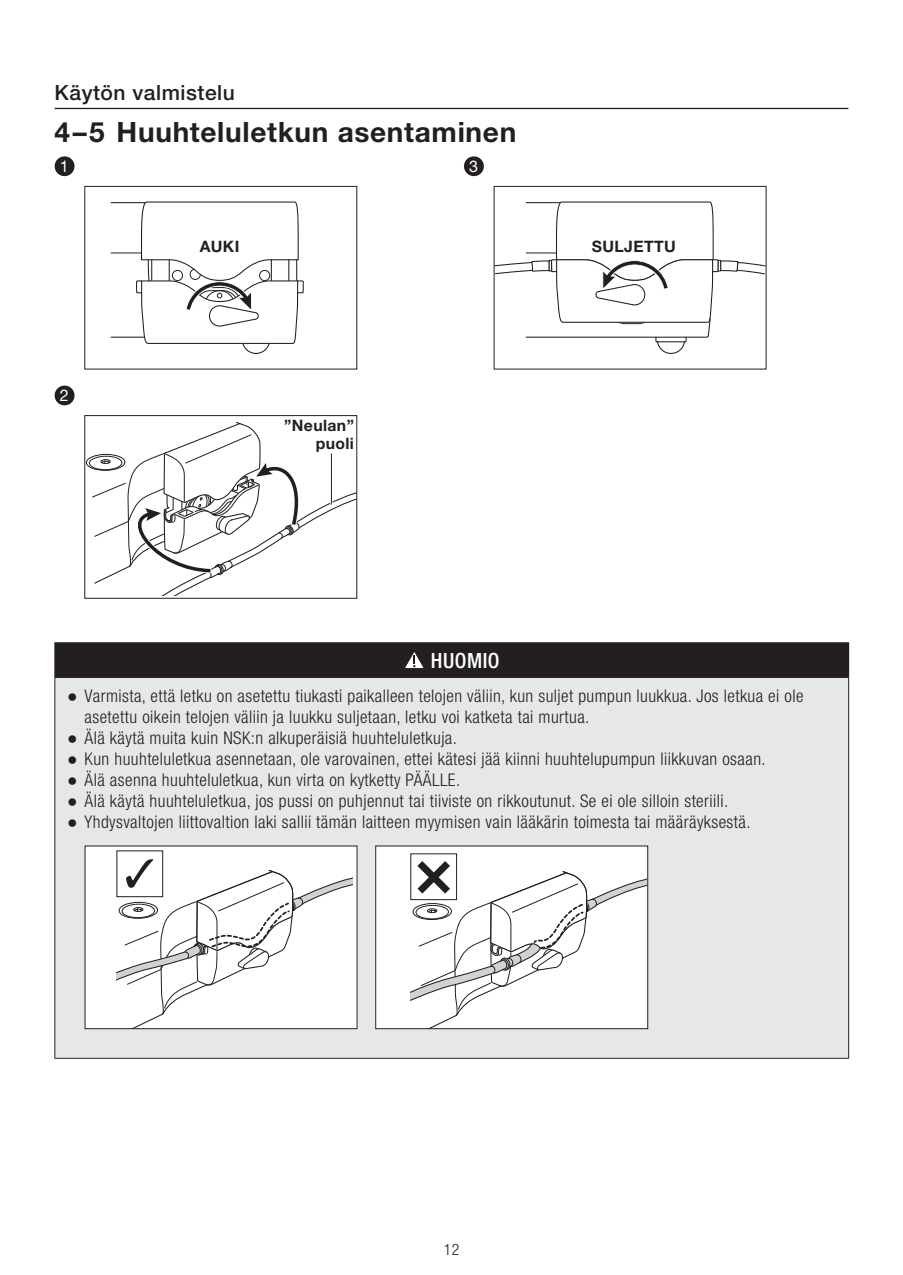
<style>
.page{position:relative;width:903px;height:1275px;background:#fff}
.page>*{position:absolute;margin:0;border:0;box-sizing:border-box;transform-origin:0 0}
.t1{font:700 28px "Helvetica Neue LT Pro";letter-spacing:.025em;color:#231f20}
.t2{font:500 21px "Helvetica Neue LT Pro";letter-spacing:.025em;color:#231f20}
.t3{font:500 condensed 21px "Helvetica Neue LT Pro";letter-spacing:.025em;color:#fff}
.t4{font:300 condensed 17.5px/21px "Helvetica Neue LT Pro";letter-spacing:.025em;color:#231f20}
.t5{font:16.1px "Helvetica Neue LT Pro";color:#fff}
.t6{font:700 15.75px/17.5px "Helvetica Neue LT Pro";letter-spacing:.025em;color:#231f20;text-align:right}
.t7{font:300 condensed 15.75px "Helvetica Neue LT Pro";color:#231f20}
.s1{font-family:"Arial";font-weight:400;font-stretch:normal}
</style>
<div class="page">
<hr style="left:55px;top:108px;width:793px;height:1px;background:#231f20">
<svg style="left:64px;top:156px;width:11px;height:20px"></svg>
<svg style="left:64px;top:386px;width:11px;height:19px"></svg>
<hr style="left:111px;top:202px;width:34px;height:1px;background:#231f20">
<hr style="left:111px;top:253px;width:30px;height:1px;background:#231f20">
<hr style="left:111px;top:337px;width:33px;height:1px;background:#231f20">
<svg style="left:135px;top:201px;width:169px;height:153px"></svg>
<div style="left:84px;top:186px;width:273px;height:183px;border:1px solid #231f20"></div>
<div style="left:89px;top:456px;width:33px;height:14px;border:1px solid #231f20;border-radius:50%"></div>
<div style="left:86px;top:454px;width:39px;height:17px;border:1px solid #231f20;border-radius:50%"></div>
<svg style="left:92px;top:422px;width:263px;height:173px"></svg>
<hr style="left:330px;top:454px;width:3px;height:51px;background:#fff">
<hr style="left:331px;top:454px;width:1px;height:51px;background:#231f20">
<div style="left:84px;top:415px;width:273px;height:184px;border:1px solid #231f20"></div>
<svg style="left:474px;top:156px;width:10px;height:20px"></svg>
<svg style="left:496px;top:201px;width:268px;height:153px"></svg>
<div style="left:494px;top:186px;width:272px;height:183px;border:1px solid #231f20"></div>
<div style="left:55px;top:643px;width:794px;height:34px;background:#231f20"></div>
<div style="left:55px;top:677px;width:794px;height:381px;background:#e6e7e9"></div>
<hr style="left:55px;top:642px;width:794px;height:1px;background:#231f20">
<hr style="left:55px;top:677px;width:794px;height:1px;background:#231f20">
<hr style="left:55px;top:678px;width:1px;height:380px;background:#231f20">
<hr style="left:848px;top:678px;width:1px;height:380px;background:#231f20">
<hr style="left:55px;top:1058px;width:794px;height:1px;background:#231f20">
<svg style="left:405px;top:652px;width:19px;height:17px"></svg>
<div style="left:85px;top:846px;width:272px;height:183px;background:#fff"></div>
<svg style="left:117px;top:859px;width:236px;height:168px"></svg>
<div style="left:85px;top:845px;width:272px;height:184px;border:1px solid #231f20"></div>
<div style="left:376px;top:846px;width:272px;height:183px;background:#fff"></div>
<svg style="left:410px;top:861px;width:236px;height:166px"></svg>
<div style="left:375px;top:845px;width:273px;height:184px;border:1px solid #231f20"></div>
<p class="t2" style="left:55px;top:80px;width:182px">Käytön valmistelu</p>
<h1 class="t1" style="left:55px;top:114px;width:463px">4–5 Huuhteluletkun asentaminen</h1>
<p class="t5" style="left:60px;top:156px;width:10px">1</p>
<p class="t5" style="left:469px;top:156px;width:10px">3</p>
<p class="t5" style="left:60px;top:385px;width:10px">2</p>
<p class="t6" style="left:200px;top:237px;width:41px">AUKI</p>
<p class="t6" style="left:284px;top:417px;width:71px">”Neulan” puoli</p>
<p class="t6" style="left:592px;top:237px;width:85px">SULJETTU</p>
<p class="t3" style="left:431px;top:648px;width:70px">HUOMIO</p>
<p class="t4" style="left:85px;top:686px;width:720px;text-indent:-17px"><span class="s1">●</span> Varmista, että letku on asetettu tiukasti paikalleen telojen väliin, kun suljet pumpun luukkua. Jos letkua ei ole asetettu oikein telojen väliin ja luukku suljetaan, letku voi katketa tai murtua.</p>
<p class="t4" style="left:67px;top:728px;width:388px"><span class="s1">●</span> Älä käytä muita kuin NSK:n alkuperäisiä huuhteluletkuja.</p>
<p class="t4" style="left:67px;top:749px;width:697px"><span class="s1">●</span> Kun huuhteluletkua asennetaan, ole varovainen, ettei kätesi jää kiinni huuhtelupumpun liikkuvan osaan.</p>
<p class="t4" style="left:67px;top:770px;width:392px"><span class="s1">●</span> Älä asenna huuhteluletkua, kun virta on kytketty PÄÄLLE.</p>
<p class="t4" style="left:67px;top:791px;width:659px"><span class="s1">●</span> Älä käytä huuhteluletkua, jos pussi on puhjennut tai tiiviste on rikkoutunut. Se ei ole silloin steriili.</p>
<p class="t4" style="left:67px;top:812px;width:682px"><span class="s1">●</span> Yhdysvaltojen liittovaltion laki sallii tämän laitteen myymisen vain lääkärin toimesta tai määräyksestä.</p>
<p class="t7" style="left:444px;top:1240px;width:17px">12</p>
</div>
